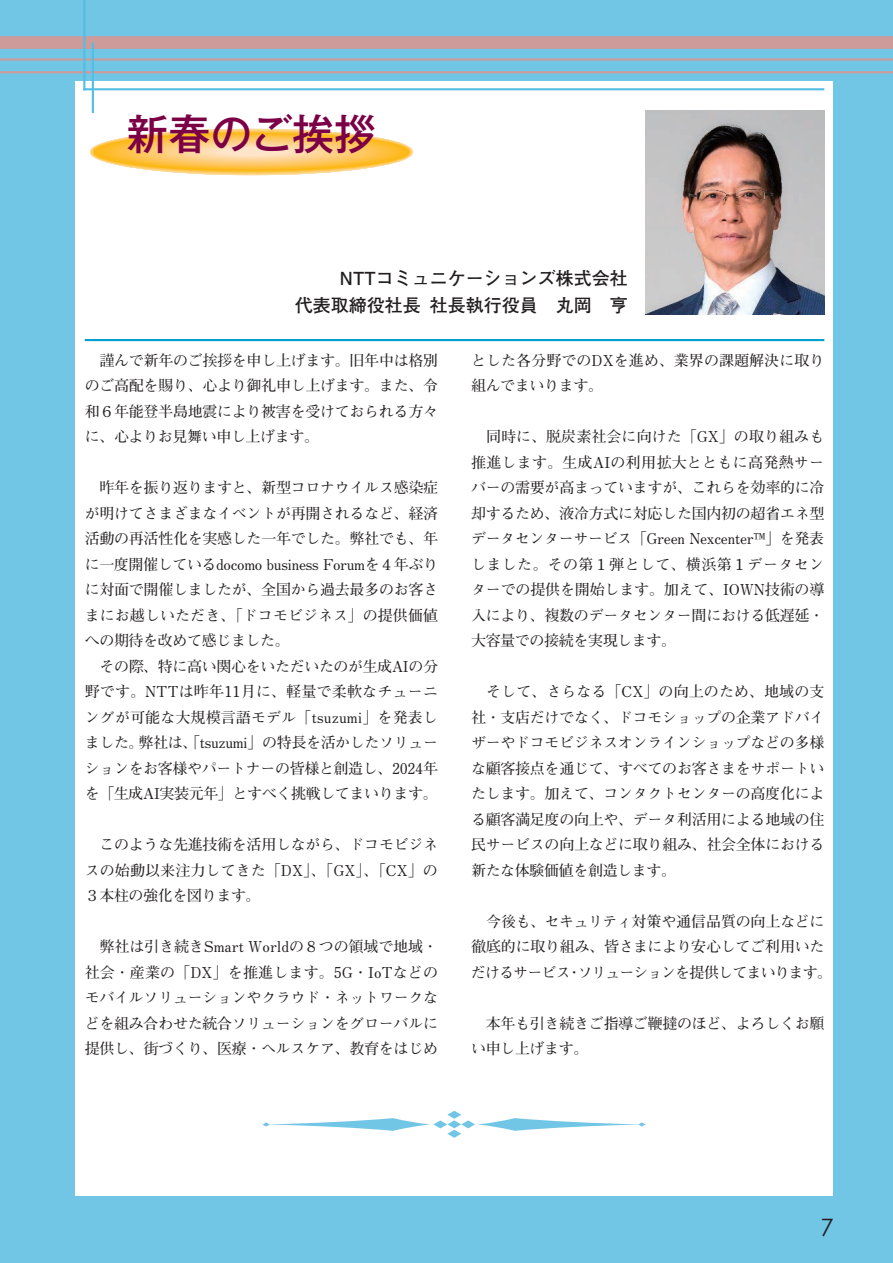
<style>
.page{position:relative;width:893px;height:1263px;background:#72c6e5}
.page>*{position:absolute;margin:0;border:0;box-sizing:border-box;transform-origin:0 0}
.t1{font:500 42px "Gothic MB101 Pr 5";color:#7b0046}
.t2{font:24px "Century Gothic";color:#231f20}
.t3{font:700 18px/27px "Futo Go B101 Pr 6 N";color:#231f20;text-align:right}
.t4{font:700 15px/25.5px "Futo Min A101 Pr 6 N";letter-spacing:-.02em;color:#231f20;text-align:justify}
.t5{font:700 15px/25.5px "Futo Min A101 Pr 6 N";letter-spacing:.005em;color:#231f20}
</style>
<div class="page">
<div style="left:76px;top:81px;width:757px;height:1115px;background:#fff"></div>
<div style="left:0;top:36px;width:893px;height:13px;background:#ce9b9b"></div>
<hr style="left:0;top:58px;width:893px;height:3px;background:#ce9b9b">
<hr style="left:0;top:71px;width:893px;height:2px;background:#ce9b9b">
<hr style="left:83px;top:88px;width:741px;height:2px;background:#53bde2">
<hr style="left:83px;top:0;width:2px;height:90px;background:#53bde2">
<hr style="left:92px;top:43px;width:2px;height:93px;background:#53bde2">
<hr style="left:85px;top:339px;width:739px;height:2px;background:#009fd1">
<img style="left:646px;top:110px;width:178px;height:204px">
<svg style="left:263px;top:1111px;width:382px;height:27px"></svg>
<div style="left:90px;top:113px;width:410px;height:62px;background:#fff"></div>
<svg style="left:92px;top:130px;width:319px;height:44px"></svg>
<svg style="left:93px;top:131px;width:317px;height:42px"></svg>
<svg style="left:94px;top:132px;width:315px;height:39px"></svg>
<div style="left:95px;top:133px;width:313px;height:38px;background:#fcb91a;border-radius:50%"></div>
<div style="left:97px;top:133px;width:311px;height:37px;background:#fcb917;border-radius:50%"></div>
<div style="left:100px;top:134px;width:305px;height:36px;background:#fcba1d;border-radius:50%"></div>
<div style="left:105px;top:134px;width:294px;height:35px;background:#fdbc25;border-radius:50%"></div>
<div style="left:108px;top:135px;width:288px;height:34px;background:#fdbd2c;border-radius:50%"></div>
<div style="left:114px;top:135px;width:276px;height:33px;background:#febf37;border-radius:50%"></div>
<div style="left:117px;top:136px;width:270px;height:32px;background:#fec03d;border-radius:50%"></div>
<div style="left:122px;top:136px;width:260px;height:31px;background:#fec146;border-radius:50%"></div>
<div style="left:125px;top:137px;width:254px;height:30px;background:#fec34b;border-radius:50%"></div>
<div style="left:130px;top:137px;width:244px;height:29px;background:#fec553;border-radius:50%"></div>
<div style="left:134px;top:138px;width:236px;height:28px;background:#fec659;border-radius:50%"></div>
<div style="left:139px;top:138px;width:226px;height:27px;background:#fec75f;border-radius:50%"></div>
<div style="left:143px;top:139px;width:219px;height:26px;background:#fec965;border-radius:50%"></div>
<div style="left:148px;top:139px;width:209px;height:25px;background:#feca6c;border-radius:50%"></div>
<div style="left:151px;top:140px;width:202px;height:24px;background:#fecb71;border-radius:50%"></div>
<div style="left:156px;top:140px;width:192px;height:23px;background:#fecd78;border-radius:50%"></div>
<div style="left:160px;top:141px;width:184px;height:22px;background:#fece7c;border-radius:50%"></div>
<div style="left:165px;top:141px;width:174px;height:21px;background:#fed183;border-radius:50%"></div>
<div style="left:173px;top:142px;width:158px;height:19px;background:#fed38d;border-radius:50%"></div>
<div style="left:176px;top:143px;width:152px;height:18px;background:#fed491;border-radius:50%"></div>
<div style="left:182px;top:143px;width:140px;height:17px;background:#fed698;border-radius:50%"></div>
<div style="left:185px;top:144px;width:134px;height:16px;background:#fed79c;border-radius:50%"></div>
<div style="left:186px;top:144px;width:132px;height:15px;background:#fed79d;border-radius:50%"></div>
<div style="left:189px;top:144px;width:126px;height:15px;background:#fed9a1;border-radius:50%"></div>
<div style="left:192px;top:145px;width:120px;height:14px;background:#fedaa5;border-radius:50%"></div>
<div style="left:196px;top:145px;width:113px;height:13px;background:#fedba9;border-radius:50%"></div>
<div style="left:196px;top:145px;width:112px;height:13px;background:#fedcaa;border-radius:50%"></div>
<div style="left:199px;top:146px;width:106px;height:12px;background:#feddae;border-radius:50%"></div>
<div style="left:202px;top:146px;width:100px;height:12px;background:#fedeb2;border-radius:50%"></div>
<div style="left:203px;top:146px;width:98px;height:11px;background:#fedeb3;border-radius:50%"></div>
<div style="left:204px;top:146px;width:97px;height:11px;background:#fedeb3;border-radius:50%"></div>
<div style="left:206px;top:146px;width:92px;height:11px;background:#fedfb7;border-radius:50%"></div>
<div style="left:209px;top:147px;width:86px;height:10px;background:#fee1bb;border-radius:50%"></div>
<div style="left:212px;top:147px;width:80px;height:9px;background:#fee2bf;border-radius:50%"></div>
<div style="left:215px;top:147px;width:74px;height:9px;background:#fee3c3;border-radius:50%"></div>
<div style="left:218px;top:148px;width:68px;height:8px;background:#fee4c7;border-radius:50%"></div>
<h1 class="t1" style="left:127px;top:99px;width:251px">新春のご挨拶</h1>
<p class="t3" style="left:295px;top:264px;width:334px">NTTコミュニケーションズ株式会社<br>代表取締役社長 社長執行役員　丸岡　亨</p>
<p class="t4" style="left:85px;top:347px;width:355px">　謹んで新年のご挨拶を申し上げます。旧年中は格別のご高配を賜り、心より御礼申し上げます。また、令和６年能登半島地震により被害を受けておられる方々に、心よりお見舞い申し上げます。</p>
<p class="t4" style="left:85px;top:474px;width:355px;text-align:left">　昨年を振り返りますと、新型コロナウイルス感染症が明けてさまざまなイベントが再開されるなど、経済活動の再活性化を実感した一年でした。弊社でも、年に一度開催しているdocomo business Forumを４年ぶりに対面で開催しましたが、全国から過去最多のお客さまにお越しいただき、「ドコモビジネス」の提供価値への期待を改めて感じました。<br>　その際、特に高い関心をいただいたのが生成AIの分野です。NTTは昨年11月に、軽量で柔軟なチューニングが可能な大規模言語モデル「tsuzumi」を発表しました。弊社は、「tsuzumi」の特長を活かしたソリューションをお客様やパートナーの皆様と創造し、2024年を「生成AI実装元年」とすべく挑戦してまいります。</p>
<p class="t4" style="left:85px;top:831px;width:355px">　このような先進技術を活用しながら、ドコモビジネスの始動以来注力してきた「DX」、「GX」、「CX」の３本柱の強化を図ります。</p>
<p class="t4" style="left:85px;top:933px;width:355px">　弊社は引き続きSmart Worldの８つの領域で地域・社会・産業の「DX」を推進します。5G・IoTなどのモバイルソリューションやクラウド・ネットワークなどを組み合わせた統合ソリューションをグローバルに提供し、街づくり、医療・ヘルスケア、教育をはじめ</p>
<p class="t5" style="left:471px;top:347px;width:355px">とした各分野でのDXを進め、業界の課題解決に取り組んでまいります。</p>
<p class="t4" style="left:471px;top:423px;width:355px">　同時に、脱炭素社会に向けた「GX」の取り組みも推進します。生成AIの利用拡大とともに高発熱サーバーの需要が高まっていますが、これらを効率的に冷却するため、液冷方式に対応した国内初の超省エネ型データセンターサービス「Green Nexcenter™」を発表しました。その第１弾として、横浜第１データセンターでの提供を開始します。加えて、IOWN技術の導入により、複数のデータセンター間における低遅延・大容量での接続を実現します。</p>
<p class="t4" style="left:471px;top:678px;width:355px">　そして、さらなる「CX」の向上のため、地域の支社・支店だけでなく、ドコモショップの企業アドバイザーやドコモビジネスオンラインショップなどの多様な顧客接点を通じて、すべてのお客さまをサポートいたします。加えて、コンタクトセンターの高度化による顧客満足度の向上や、データ利活用による地域の住民サービスの向上などに取り組み、社会全体における新たな体験価値を創造します。</p>
<p class="t4" style="left:471px;top:908px;width:363px;text-align:left">　今後も、セキュリティ対策や通信品質の向上などに徹底的に取り組み、皆さまにより安心してご利用いただけるサービス・ソリューションを提供してまいります。</p>
<p class="t4" style="left:471px;top:1010px;width:355px">　本年も引き続きご指導ご鞭撻のほど、よろしくお願い申し上げます。</p>
<h2 class="t2" style="left:820px;top:1210px;width:15px">7</h2>
</div>
